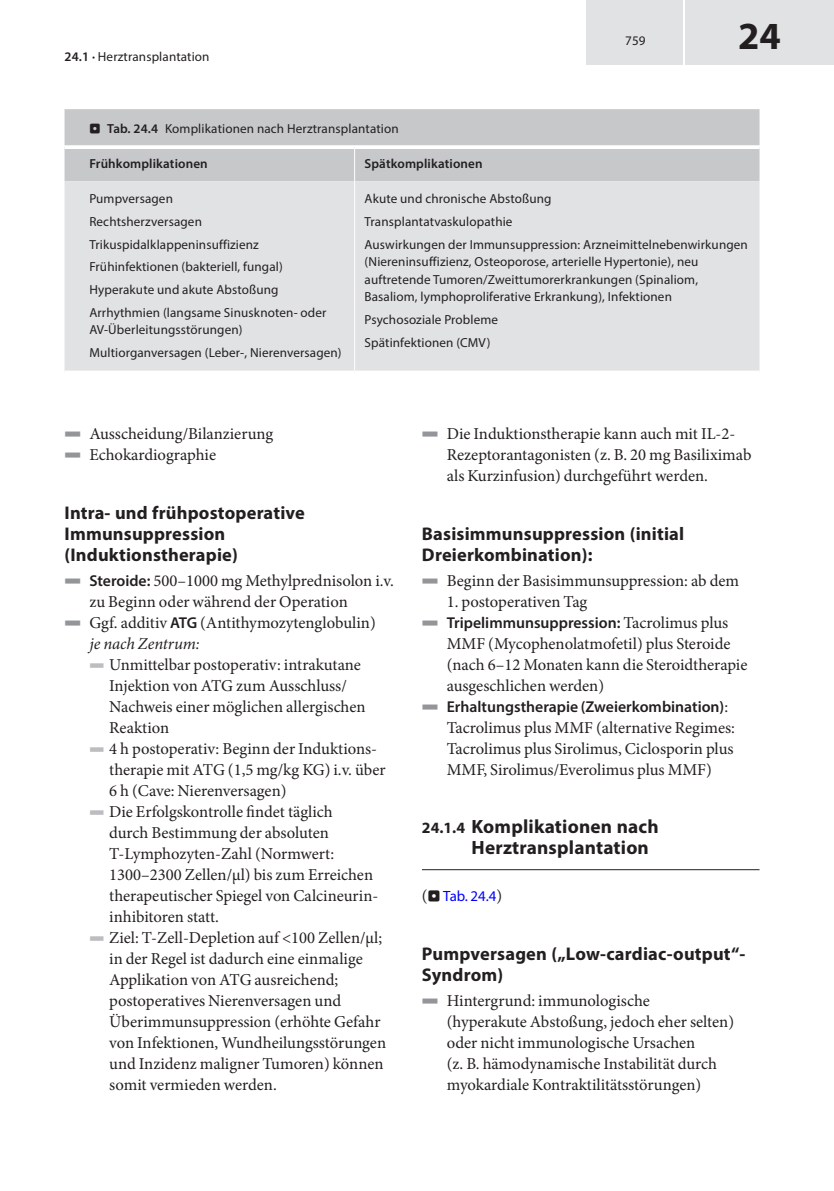
<style>
.page{position:relative;width:834px;height:1191px;background:#fff}
.page>*{position:absolute;margin:0;border:0;box-sizing:border-box;transform-origin:0 0}
.t1{font:700 38.5px "Myriad Pro";color:#231f20}
.t2{font:700 19.25px/21px "Myriad Pro";letter-spacing:.01em;color:#231f20}
.t3{font:700 18.38px/21px "Myriad Pro";letter-spacing:.01em;color:#231f20}
.t4{font:16.62px/21px "Minion Pro";color:#231f20}
.t5{font:italic 16.62px "Minion Pro";letter-spacing:-.005em;color:#231f20}
.t6{font:600 15.75px "Myriad Pro";color:#231f20}
.t7{font:14.88px "Myriad Pro Regular 2";color:#00f}
.t8{font:13.12px/22.8px "Myriad Pro Regular 2";letter-spacing:.01em;color:#231f20}
.t9{font:600 13.12px "Myriad Pro";letter-spacing:.01em;color:#231f20}
.s1{font-family:"Myriad Pro";font-weight:600}
.s2{font-family:"Blik Buttons"}
.s3{font-family:"Blik Buttons";color:#939598}
.s4{font-family:"Myriad Pro";font-weight:600;font-size:15.75px}
.s5{font-family:"Blik Buttons";font-size:14.88px;color:#bcbdc0}
.s6{font-family:"Blik Buttons";font-weight:400;font-size:16.62px;color:#939598}
.s7{font-family:"Minion Pro";font-weight:400;font-size:16.62px}
.s8{font-size:15.75px}
.s9{font-family:"Minion Pro";font-size:16.62px;color:#231f20}
.s10{font-family:"Blik Buttons";color:#231f20}
</style>
<div class="page">
<div style="left:685px;top:0;width:148px;height:64px;background:#e1e2e4"></div>
<div style="left:585px;top:0;width:97px;height:64px;background:#e1e2e4"></div>
<hr style="left:422px;top:869px;width:337px;height:1px;background:#231f20">
<div style="left:64px;top:109px;width:695px;height:36px;background:#c7c8ca"></div>
<div style="left:64px;top:149px;width:695px;height:32px;background:#c7c8ca"></div>
<div style="left:64px;top:181px;width:695px;height:189px;background:#e1e2e4"></div>
<svg style="left:64px;top:145px;width:290px;height:4px"></svg>
<svg style="left:354px;top:145px;width:405px;height:4px"></svg>
<hr style="left:354px;top:149px;width:1px;height:32px;background:#fff">
<hr style="left:354px;top:181px;width:1px;height:189px;background:#fff">
<svg style="left:64px;top:370px;width:290px;height:1px"></svg>
<svg style="left:354px;top:370px;width:405px;height:1px"></svg>
<p class="t8" style="left:64px;top:45px;width:146px"><span class="s1">24.1 ·</span> Herztransplantation</p>
<p class="t8" style="left:625px;top:29px;width:22px">759</p>
<h1 class="t1" style="left:738px;top:11px;width:44px">24</h1>
<p class="t8" style="left:89px;top:117px;width:311px"><span class="s2">.</span> <span class="s1">Tab. 24.4</span> Komplikationen nach Herztransplantation</p>
<p class="t9" style="left:89px;top:155px;width:120px">Frühkomplikationen</p>
<p class="t9" style="left:364px;top:155px;width:120px">Spätkomplikationen</p>
<p class="t8" style="left:89px;top:187px;width:238px">Pumpversagen<br>Rechtsherzversagen<br>Trikuspidalklappeninsuffizienz<br>Frühinfektionen (bakteriell, fungal)<br>Hyperakute und akute Abstoßung<br>Arrhythmien (langsame Sinusknoten- oder</p>
<p class="t8" style="left:89px;top:318px;width:254px">AV-Überleitungsstörungen)<br>Multiorganversagen (Leber-, Nierenversagen)</p>
<p class="t8" style="left:364px;top:187px;width:385px">Akute und chronische Abstoßung<br>Transplantatvaskulopathie<br>Auswirkungen der Immunsuppression: Arzneimittelnebenwirkungen</p>
<p class="t8" style="left:364px;top:253px;width:335px;line-height:17.5px;text-align:justify">(Niereninsuffizienz, Osteoporose, arterielle Hypertonie), neu auftretende Tumoren/Zweittumorerkrankungen (Spinaliom, Basaliom, lymphoproliferative Erkrankung), Infektionen</p>
<p class="t8" style="left:364px;top:308px;width:135px">Psychosoziale Probleme<br>Spätinfektionen (CMV)</p>
<p class="t4" style="left:64px;top:423px;width:210px"><span class="s3">4</span> Ausscheidung/Bilanzierung<br><span class="s3">4</span> Echokardiographie</p>
<p class="t3" style="left:64px;top:502px;width:242px">Intra- und frühpostoperative<br>Immunsuppression (Induktionstherapie)</p>
<p class="t4" style="left:64px;top:570px;width:331px"><span class="s3">4</span> <span class="s4">Steroide:</span> 500–1000 mg Methylprednisolon i.v.</p>
<p class="t4" style="left:89px;top:591px;width:260px">zu Beginn oder während der Operation</p>
<p class="t4" style="left:64px;top:612px;width:313px"><span class="s3">4</span> Ggf. additiv <span class="s4">ATG</span> (Antithymozytenglobulin)</p>
<p class="t5" style="left:89px;top:632px;width:112px">je nach Zentrum:</p>
<p class="t4" style="left:89px;top:654px;width:273px"><span class="s5">4</span> Unmittelbar postoperativ: intrakutane</p>
<p class="t4" style="left:109px;top:675px;width:239px">Injektion von ATG zum Ausschluss/</p>
<p class="t4" style="left:109px;top:696px;width:258px">Nachweis einer möglichen allergischen</p>
<p class="t4" style="left:109px;top:717px;width:61px">Reaktion</p>
<p class="t4" style="left:89px;top:738px;width:289px"><span class="s5">4</span> 4 h postoperativ: Beginn der Induktions-</p>
<p class="t4" style="left:109px;top:759px;width:278px">therapie mit ATG (1,5 mg/kg KG) i.v. über</p>
<p class="t4" style="left:109px;top:780px;width:179px">6 h (Cave: Nierenversagen)</p>
<p class="t4" style="left:89px;top:801px;width:245px"><span class="s5">4</span> Die Erfolgskontrolle findet täglich</p>
<p class="t4" style="left:109px;top:822px;width:221px">durch Bestimmung der absoluten</p>
<p class="t4" style="left:109px;top:843px;width:226px">T-Lymphozyten-Zahl (Normwert:</p>
<p class="t4" style="left:109px;top:864px;width:265px">1300–2300 Zellen/µl) bis zum Erreichen</p>
<p class="t4" style="left:109px;top:885px;width:271px">therapeutischer Spiegel von Calcineurin-</p>
<p class="t4" style="left:109px;top:906px;width:111px">inhibitoren statt.</p>
<p class="t4" style="left:89px;top:927px;width:294px"><span class="s5">4</span> Ziel: T-Zell-Depletion auf &lt;100 Zellen/µl;</p>
<p class="t4" style="left:109px;top:948px;width:255px">in der Regel ist dadurch eine einmalige</p>
<p class="t4" style="left:109px;top:969px;width:231px">Applikation von ATG ausreichend;</p>
<p class="t4" style="left:109px;top:990px;width:233px">postoperatives Nierenversagen und</p>
<p class="t4" style="left:109px;top:1011px;width:273px">Überimmunsuppression (erhöhte Gefahr</p>
<p class="t4" style="left:109px;top:1032px;width:278px">von Infektionen, Wundheilungsstörungen</p>
<p class="t4" style="left:109px;top:1053px;width:276px">und Inzidenz maligner Tumoren) können</p>
<p class="t4" style="left:109px;top:1074px;width:169px">somit vermieden werden.</p>
<p class="t4" style="left:446px;top:423px;width:306px;text-indent:-25px"><span class="s3">4</span> Die Induktionstherapie kann auch mit IL-2-<br>Rezeptorantagonisten (z. B. 20 mg Basiliximab als Kurzinfusion) durchgeführt werden.</p>
<p class="t3" style="left:422px;top:523px;width:264px">Basisimmunsuppression (initial<br>Dreierkombination):</p>
<p class="t4" style="left:422px;top:570px;width:319px"><span class="s3">4</span> Beginn der Basisimmunsuppression: ab dem</p>
<p class="t4" style="left:446px;top:591px;width:142px">1. postoperativen Tag</p>
<p class="t6" style="left:422px;top:613px;width:308px"><span class="s6">4</span> Tripelimmunsuppression: <span class="s7">Tacrolimus plus</span></p>
<p class="t4" style="left:446px;top:633px;width:302px">MMF (Mycophenolatmofetil) plus Steroide (nach 6–12 Monaten kann die Steroidtherapie ausgeschlichen werden)</p>
<p class="t6" style="left:422px;top:697px;width:308px"><span class="s6">4</span> Erhaltungstherapie (Zweierkombination)<span class="s7">:</span></p>
<p class="t4" style="left:446px;top:717px;width:290px;text-align:justify">Tacrolimus plus MMF (alternative Regimes:<br>Tacrolimus plus Sirolimus, Ciclosporin plus MMF, Sirolimus/Everolimus plus MMF)</p>
<p class="t2" style="left:471px;top:815px;width:189px;text-indent:-50px"><span class="s8">24.1.4</span> Komplikationen nach<br>Herztransplantation</p>
<p class="t7" style="left:422px;top:887px;width:82px"><span class="s9">(</span><span class="s10">.</span> Tab. 24.4<span class="s9">)</span></p>
<p class="t3" style="left:422px;top:943px;width:325px">Pumpversagen („Low-cardiac-output“-<br>Syndrom)</p>
<p class="t4" style="left:446px;top:990px;width:289px;text-indent:-25px"><span class="s3">4</span> Hintergrund: immunologische (hyperakute Abstoßung, jedoch eher selten) oder nicht immunologische Ursachen<br>(z. B. hämodynamische Instabilität durch myokardiale Kontraktilitätsstörungen)</p>
</div>
